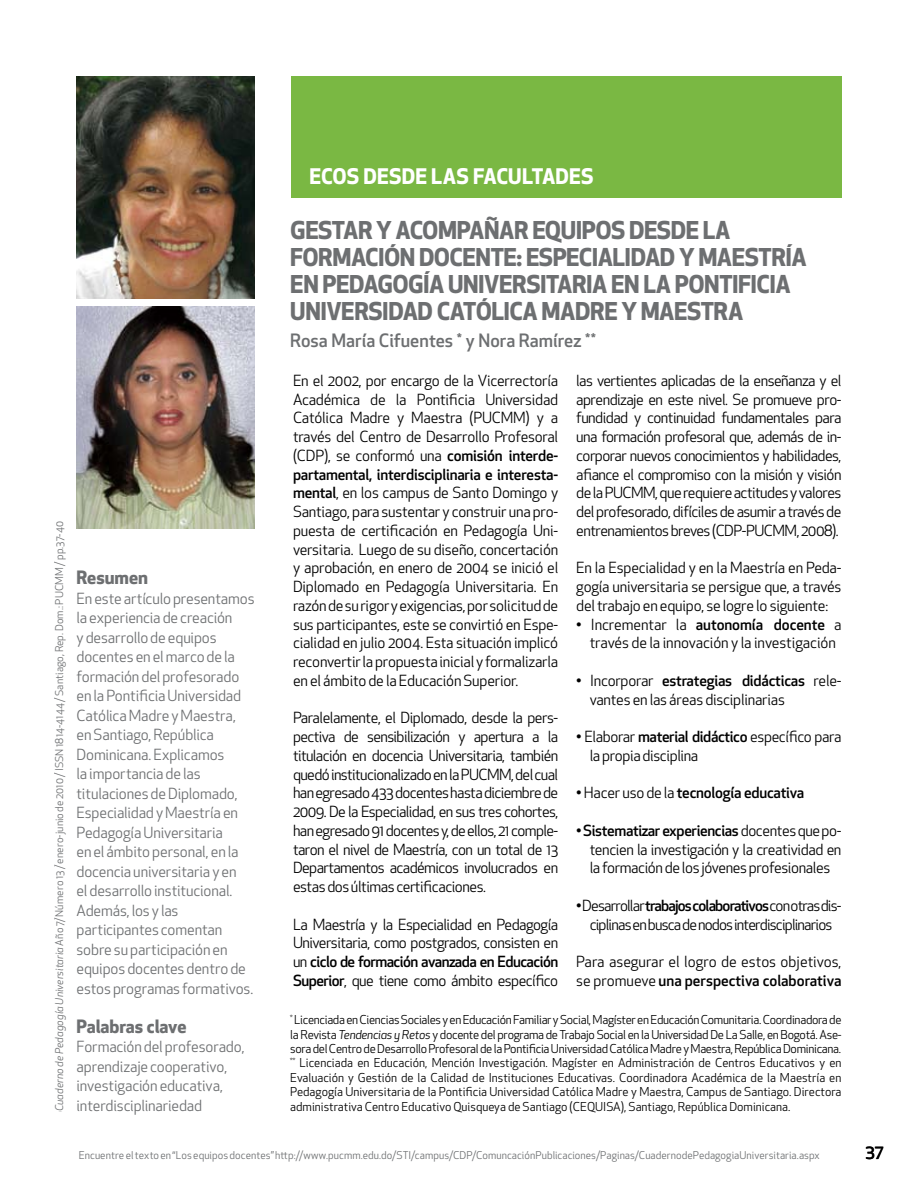
<style>
.page{position:relative;width:918px;height:1188px;background:#fff}
.page>*{position:absolute;margin:0;border:0;box-sizing:border-box;transform-origin:0 0}
.t1{font:700 24px/27px "Apex New";letter-spacing:-.02em;color:#6d6f71}
.t2{font:700 21px "Apex New";letter-spacing:.005em;color:#fff}
.t3{font:500 18px "Apex New";color:#6d6f71}
.t4{font:700 18px "Apex New";letter-spacing:-.005em;color:#6d6f71}
.t5{font:500 16.5px "Apex New";color:#000}
.t6{font:15px/18.8px "Apex New";letter-spacing:-.025em;color:#000;text-align:justify}
.t7{font:15px/19.5px "Apex New";letter-spacing:-.01em;color:#6d6f71}
.t8{font:15px/18.8px "Apex New";letter-spacing:-.055em;color:#000;text-align:center}
.t9{font:15px/18.8px "Apex New";color:#000}
.t10{font:15px/18.8px "Apex New";letter-spacing:-.005em;color:#000;text-align:center}
.t11{font:500 15px "Apex New";letter-spacing:-.015em;color:#000}
.t12{font:12px/14.4px "Apex New";color:#000;text-align:justify}
.t13{font:10.5px "Apex New";letter-spacing:.005em;color:#6d6f71}
.s1{font-style:italic}
.s2{font-weight:500}
.s3{font-weight:400}
</style>
<div class="page">
<div style="left:291px;top:76px;width:551px;height:122px;background:#7ab843"></div>
<img style="left:76px;top:76px;width:179px;height:222px">
<img style="left:76px;top:307px;width:179px;height:221px">
<p class="t13" style="left:53px;top:1111px;width:591px;rotate:-90deg"><span class="s1">Cuaderno de Pedagogía Universitaria</span> Año 7/ Número 13 / enero-junio de 2010 / ISSN 1814-4144 / Santiago, Rep. Dom.: PUCMM / pp.37-40</p>
<p class="t13" style="left:53px;top:542px;width:22px;rotate:-90deg">2 36</p>
<p class="t4" style="left:76px;top:564px;width:73px">RESUMEN</p>
<p class="t7" style="left:76px;top:588px;width:180px">En este artículo presentamos la experiencia de creación<br>y desarrollo de equipos docentes en el marco de la formación del profesorado en la Pontificia Universidad<br>Católica Madre y Maestra, en Santiago, República<br>Dominicana. Explicamos<br>la importancia de las titulaciones de Diplomado,<br>Especialidad y Maestría en<br>Pedagogía Universitaria<br>en el ámbito personal, en la docencia universitaria y en<br>el desarrollo institucional.<br>Además, los y las participantes comentan sobre su participación en equipos docentes dentro de estos programas formativos.</p>
<p class="t4" style="left:76px;top:1013px;width:112px">PALABRAS CLAVE</p>
<p class="t7" style="left:76px;top:1037px;width:170px">Formación del profesorado, aprendizaje cooperativo, investigación educativa, interdisciplinariedad</p>
<h2 class="t2" style="left:310px;top:161px;width:283px">ECOS DESDE LAS FACULTADES</h2>
<h1 class="t1" style="left:290px;top:216px;width:518px">GESTAR Y ACOMPAÑAR EQU IPOS DESDE LA<br>FORMACIÓN DOCENTE: ESPECIALIDAD Y MAESTRÍA<br>EN PEDAGOGÍA UNIVERSITARIA EN LA PONTI</h1>
<h1 class="t1" style="left:738px;top:270px;width:23px">FICIA</h1>
<h1 class="t1" style="left:290px;top:297px;width:106px">UNIVERSIDAD</h1>
<h1 class="t1" style="left:437px;top:297px;width:14px">CATÓLICA</h1>
<h1 class="t1" style="left:542px;top:297px;width:34px">MADRE</h1>
<h1 class="t1" style="left:621px;top:297px;width:95px">Y MAESTRA</h1>
<p class="t3" style="left:290px;top:328px;width:307px">Rosa María Cifuentes <sup>*</sup> y Nora Ramírez <sup>**</sup></p>
<p class="t6" style="left:293px;top:371px;width:267px">En el 2002, por encargo de la Vicerrectoría Académica de la Pontificia Universidad Católica Madre y Maestra (PUCMM) y a través del Centro de Desarrollo Profesoral (CDP), se conformó una <span class="s2">comisión interde&shy;partamental, interdisciplinaria e interesta&shy;mental</span>, en los campus de Santo Domingo y Santiago, para sustentar y construir una pro&shy;puesta de certificación en Pedagogía Uni&shy;versitaria. Luego de su diseño, concertación y aprobación, en enero de 2004 se inició el Diplomado en Pedagogía Universitaria. En razón de su rigor y exigencias, por solicitud de sus participantes, este se convirtió en Espe&shy;cialidad en julio 2004. Esta situación implicó reconvertir la propuesta inicial y formalizarla en el ámbito de la Educación Superior.</p>
<p class="t6" style="left:293px;top:708px;width:267px">Paralelamente, el Diplomado, desde la pers&shy;pectiva de sensibilización y apertura a la titulación en docencia Universitaria, también quedó institucionalizado en la PUCMM, del cual han egresado 433 docentes hasta diciembre de 2009. De la Especialidad, en sus tres cohortes, han egresado 91 docentes y, de ellos, 21 comple&shy;taron el nivel de Maestría, con un total de 13<br>Departamentos académicos involucrados en estas dos últimas certificaciones.</p>
<p class="t6" style="left:293px;top:915px;width:267px">La Maestría y la Especialidad en Pedagogía Universitaria, como postgrados, consisten en un <span class="s2">ciclo de formación avanzada en Educación Superior</span>, que tiene como ámbito específico</p>
<p class="t6" style="left:576px;top:371px;width:267px">las vertientes aplicadas de la enseñanza y el aprendizaje en este nivel. Se promueve pro&shy;fundidad y continuidad fundamentales para una formación profesoral que, además de in&shy;corporar nuevos conocimientos y habilidades, afiance el compromiso con la misión y visión de la PUCMM, que requiere actitudes y valores del profesorado, difíciles de asumir a través de entrenamientos breves (CDP-PUCMM, 2008).</p>
<p class="t6" style="left:576px;top:558px;width:267px">En la Especialidad y en la Maestría en Peda&shy;gogía universitaria se persigue que, a través del trabajo en equipo, se logre lo siguiente:</p>
<p class="t10" style="left:576px;top:615px;width:267px">• Incrementar la <span class="s2">autonomía docente</span> a través de la innovación y la investigación</p>
<p class="t6" style="left:590px;top:671px;width:253px;text-indent:-14px">• Incorporar <span class="s2">estrategias didácticas</span> rele&shy;vantes en las áreas disciplinarias</p>
<p class="t6" style="left:590px;top:727px;width:253px;text-indent:-13px">• Elaborar <span class="s2">material didáctico</span> específico para la propia disciplina</p>
<p class="t11" style="left:576px;top:783px;width:230px"><span class="s3">• Hacer uso de la</span> tecnología educativa</p>
<p class="t6" style="left:590px;top:821px;width:253px;text-indent:-14px">• <span class="s2">Sistematizar experiencias</span> docentes que po&shy;tencien la investigación y la creatividad en la formación de los jóvenes profesionales</p>
<p class="t8" style="left:576px;top:896px;width:267px">• Desarrollar <span class="s2">trabajos colaborativos</span> con otras dis&shy;ciplinas en busca de nodos interdisciplinarios</p>
<p class="t9" style="left:576px;top:952px;width:267px">Para asegurar el logro de estos objetivos, se promueve <span class="s2">una perspectiva colaborativa</span></p>
<p class="t12" style="left:290px;top:1013px;width:553px"><sup>*</sup> Licenciada en Ciencias Sociales y en Educación Familiar y Social, Magíster en Educación Comunitaria. Coordinadora de la Revista <span class="s1">Tendencias y Retos</span> y docente del programa de Trabajo Social en la Universidad De La Salle, en Bogotá. Ase&shy;sora del Centro de Desarrollo Profesoral de la Pontificia Universidad Católica Madre y Maestra, República Dominicana. <sup>**</sup> Licenciada en Educación, Mención Investigación. Magíster en Administración de Centros Educativos y en Evaluación y Gestión de la Calidad de Instituciones Educativas. Coordinadora Académica de la Maestría en Pedagogía Universitaria de la Pontificia Universidad Católica Madre y Maestra, Campus de Santiago. Directora administrativa Centro Educativo Quisqueya de Santiago (CEQUISA), Santiago, República Dominicana.</p>
<p class="t13" style="left:79px;top:1148px;width:742px">Encuentre el texto en “Los equipos docentes” http://www.pucmm.edu.do/STI/campus/CDP/ComuncaciónPublicaciones/Paginas/CuadernodePedagogiaUniversitaria.aspx</p>
<p class="t13" style="left:370px;top:1148px;width:55px">Gestar y aco</p>
<p class="t13" style="left:438px;top:1148px;width:405px">añar equipos desde la formación docente en la PUCMM , Rosa María Cifuente y Nor Ramírez</p>
<p class="t5" style="left:866px;top:1140px;width:20px">37</p>
</div>
